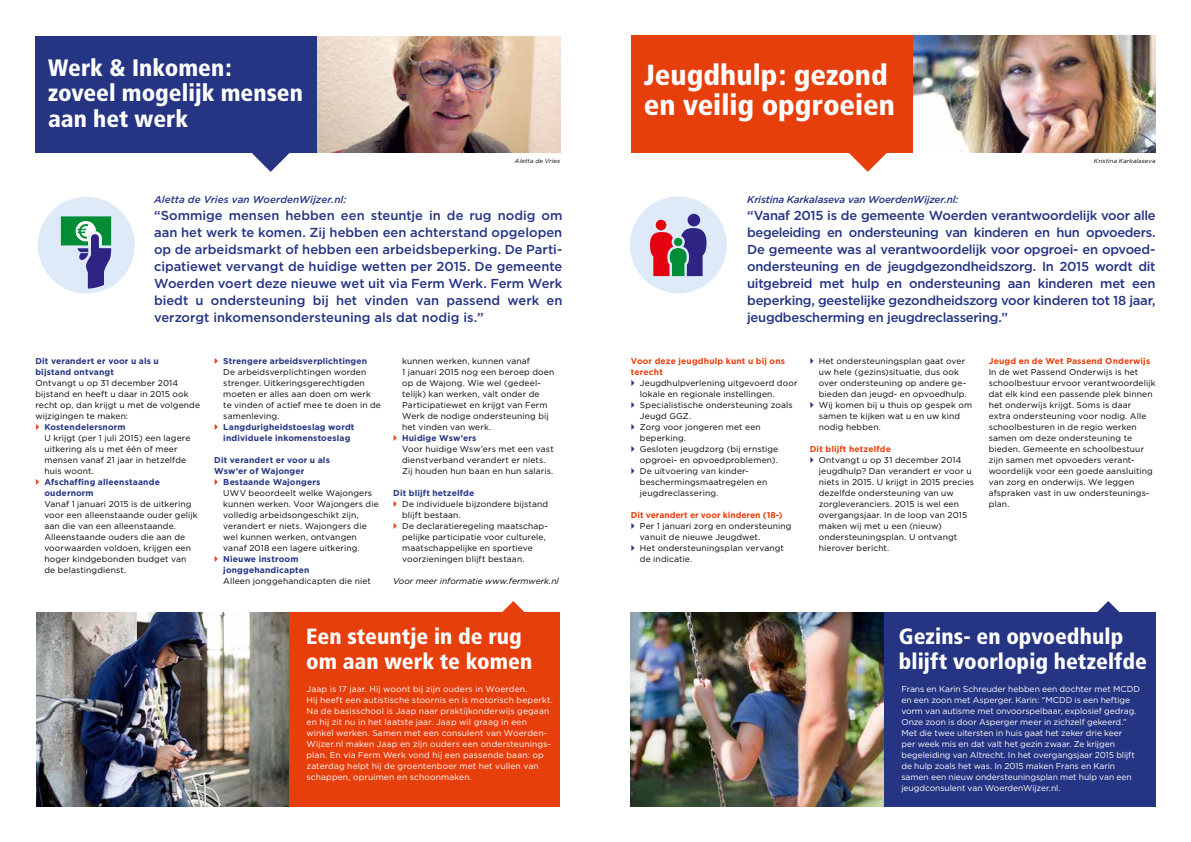
<style>
.page{position:relative;width:1191px;height:842px;background:#fff}
.page>*{position:absolute;margin:0;border:0;box-sizing:border-box;transform-origin:0 0}
.t1{font:900 condensed 29px/30px "Frutiger";color:#fff}
.t2{font:900 condensed 23.8px/25.2px "Frutiger";color:#fff}
.t3{font:900 condensed 22px/25px "Frutiger";color:#fff}
.t4{font:500 13px/17px "Gotham";letter-spacing:-.015em;color:#253483;text-align:justify}
.t5{font:italic 500 10px "Gotham";letter-spacing:-.01em;color:#253483}
.t6{font:8.5px/11px "Gotham";letter-spacing:.015em;color:#000}
.t7{font:8.5px/11px "Gotham";color:#fff}
.t8{font:700 8.5px/11px "Gotham";letter-spacing:.02em;color:#253483}
.t9{font:700 8.5px/11px "Gotham";letter-spacing:.015em;color:#e73f0c}
.t10{font:italic 8.5px "Gotham";color:#000}
.t11{font:italic 6px "Gotham";letter-spacing:.02em;color:#000}
</style>
<div class="page">
<div style="left:288px;top:612px;width:272px;height:194px;background:#e73f0c"></div>
<img style="left:36px;top:612px;width:252px;height:194px">
<div style="left:631px;top:35px;width:282px;height:118px;background:#e73f0c"></div>
<svg style="left:849px;top:153px;width:37px;height:19px"></svg>
<img style="left:913px;top:35px;width:242px;height:118px">
<div style="left:882px;top:612px;width:273px;height:194px;background:#253483"></div>
<img style="left:631px;top:612px;width:252px;height:194px">
<div style="left:630px;top:196px;width:96px;height:97px;background:#deeaf8;border-radius:50%"></div>
<div style="left:655px;top:220px;width:11px;height:10px;background:#e3000f;border-radius:50%"></div>
<div style="left:687px;top:214px;width:13px;height:12px;background:#2f2483;border-radius:50%"></div>
<svg style="left:650px;top:228px;width:56px;height:48px"></svg>
<svg style="left:1097px;top:601px;width:22px;height:11px"></svg>
<svg style="left:502px;top:601px;width:23px;height:11px"></svg>
<div style="left:35px;top:36px;width:282px;height:117px;background:#253483"></div>
<svg style="left:252px;top:153px;width:38px;height:19px"></svg>
<img style="left:317px;top:36px;width:243px;height:117px">
<div style="left:38px;top:197px;width:97px;height:97px;background:#deeaf8;border-radius:50%"></div>
<svg style="left:61px;top:216px;width:50px;height:73px"></svg>
<h2 class="t2" style="left:48px;top:55px;width:256px">Werk &amp; Inkomen: zoveel mogelijk mensen aan het werk</h2>
<p class="t11" style="left:515px;top:157px;width:47px">Aletta de Vries</p>
<p class="t5" style="left:154px;top:193px;width:194px">Aletta de Vries van WoerdenWijzer.nl:</p>
<p class="t4" style="left:154px;top:207px;width:410px">“Sommige mensen hebben een steuntje in de rug nodig om aan het werk te komen. Zij hebben een achterstand opgelopen op de arbeidsmarkt of hebben een arbeidsbeperking. De Parti&shy;cipatiewet vervangt de huidige wetten per 2015. De gemeente Woerden voert deze nieuwe wet uit via Ferm Werk. Ferm Werk biedt u ondersteuning bij het vinden van passend werk en verzorgt inkomensondersteuning als dat nodig is.”</p>
<p class="t8" style="left:35px;top:355px;width:125px">Dit verandert er voor u als u bijstand ontvangt</p>
<p class="t6" style="left:35px;top:377px;width:166px">Ontvangt u op 31 december 2014 bijstand en heeft u daar in 2015 ook recht op, dan krijgt u met de volgende wijzigingen te maken:</p>
<p class="t8" style="left:44px;top:421px;width:83px">Kostendelersnorm</p>
<p class="t6" style="left:44px;top:432px;width:147px">U krijgt (per 1 juli 2015) een lagere uitkering als u met één of meer mensen vanaf 21 jaar in hetzelfde huis woont.</p>
<p class="t8" style="left:44px;top:476px;width:117px">Afschaffing alleenstaande oudernorm</p>
<p class="t6" style="left:44px;top:498px;width:155px">Vanaf 1 januari 2015 is de uitkering voor een alleenstaande ouder gelijk aan die van een alleenstaande.<br>Alleenstaande ouders die aan de voorwaarden voldoen, krijgen een hoger kindgebonden budget van de belastingdienst.</p>
<p class="t8" style="left:223px;top:355px;width:145px">Strengere arbeidsverplichtingen</p>
<p class="t6" style="left:223px;top:366px;width:159px">De arbeidsverplichtingen worden strenger. Uitkeringsgerechtigden moeten er alles aan doen om werk te vinden of actief mee te doen in de samenleving.</p>
<p class="t8" style="left:223px;top:421px;width:133px">Langdurigheidstoeslag wordt individuele inkomenstoeslag</p>
<p class="t8" style="left:214px;top:454px;width:117px">Dit verandert er voor u als<br>Wsw’er of Wajonger</p>
<p class="t8" style="left:223px;top:476px;width:99px">Bestaande Wajongers</p>
<p class="t6" style="left:223px;top:487px;width:157px">UWV beoordeelt welke Wajongers kunnen werken. Voor Wajongers die volledig arbeidsongeschikt zijn, verandert er niets. Wajongers die wel kunnen werken, ontvangen vanaf 2018 een lagere uitkering.</p>
<p class="t8" style="left:223px;top:553px;width:88px">Nieuwe instroom jonggehandicapten</p>
<p class="t6" style="left:223px;top:575px;width:149px">Alleen jonggehandicapten die niet</p>
<p class="t6" style="left:402px;top:355px;width:154px">kunnen werken, kunnen vanaf<br>1 januari 2015 nog een beroep doen op de Wajong. Wie wel (gedeel&shy;telijk) kan werken, valt onder de<br>Participatiewet en krijgt van Ferm<br>Werk de nodige ondersteuning bij het vinden van werk.</p>
<p class="t8" style="left:402px;top:432px;width:76px">Huidige Wsw’ers</p>
<p class="t6" style="left:402px;top:443px;width:153px">Voor huidige Wsw’ers met een vast dienstverband verandert er niets.<br>Zij houden hun baan en hun salaris.</p>
<p class="t8" style="left:393px;top:487px;width:83px">Dit blijft hetzelfde</p>
<p class="t6" style="left:402px;top:498px;width:147px">De individuele bijzondere bijstand blijft bestaan.<br>De declaratieregeling maatschap&shy;pelijke participatie voor culturele, maatschappelijke en sportieve voorzieningen blijft bestaan.</p>
<p class="t10" style="left:393px;top:575px;width:167px">Voor meer informatie www.fermwerk.nl</p>
<h3 class="t3" style="left:306px;top:624px;width:228px">Een steuntje in de rug om aan werk te komen</h3>
<p class="t7" style="left:306px;top:683px;width:248px">Jaap is 17 jaar. Hij woont bij zijn ouders in Woerden.<br>Hij heeft een autistische stoornis en is motorisch beperkt.<br>Na de basisschool is Jaap naar praktijkonderwijs gegaan en hij zit nu in het laatste jaar. Jaap wil graag in een winkel werken. Samen met een consulent van Woerden-Wijzer.nl maken Jaap en zijn ouders een ondersteunings&shy;plan. En via Ferm Werk vond hij een passende baan: op zaterdag helpt hij de groentenboer met het vullen van schappen, opruimen en schoonmaken.</p>
<h1 class="t1" style="left:643px;top:60px;width:253px">Jeugdhulp: gezond en veilig opgroeien</h1>
<p class="t11" style="left:1093px;top:157px;width:63px">Kristina Karkalaseva</p>
<p class="t5" style="left:747px;top:193px;width:213px">Kristina Karkalaseva van WoerdenWijzer.nl:</p>
<p class="t4" style="left:747px;top:207px;width:410px">“Vanaf 2015 is de gemeente Woerden verantwoordelijk voor alle begeleiding en ondersteuning van kinderen en hun opvoeders.<br>De gemeente was al verantwoordelijk voor opgroei- en opvoed&shy;ondersteuning en de jeugdgezondheidszorg. In 2015 wordt dit uitgebreid met hulp en ondersteuning aan kinderen met een beperking, geestelijke gezondheidszorg voor kinderen tot 18 jaar, jeugdbescherming en jeugdreclassering.”</p>
<p class="t9" style="left:631px;top:356px;width:156px">Voor deze jeugdhulp kunt u bij ons terecht</p>
<p class="t6" style="left:640px;top:378px;width:159px">Jeugdhulpverlening uitgevoerd door lokale en regionale instellingen.<br>Specialistische ondersteuning zoals<br>Jeugd GGZ.<br>Zorg voor jongeren met een beperking.<br>Gesloten jeugdzorg (bij ernstige opgroei- en opvoedproblemen).<br>De uitvoering van kinder&shy;beschermingsmaatregelen en jeugdreclassering.</p>
<p class="t9" style="left:631px;top:510px;width:153px">Dit verandert er voor kinderen (18-)</p>
<p class="t6" style="left:640px;top:520px;width:153px">Per 1 januari zorg en ondersteuning vanuit de nieuwe Jeugdwet.<br>Het ondersteuningsplan vervangt de indicatie.</p>
<p class="t6" style="left:819px;top:355px;width:155px">Het ondersteuningsplan gaat over uw hele (gezins)situatie, dus ook over ondersteuning op andere ge&shy;bieden dan jeugd- en opvoedhulp.<br>Wij komen bij u thuis op gespek om samen te kijken wat u en uw kind nodig hebben.</p>
<p class="t9" style="left:810px;top:444px;width:83px">Dit blijft hetzelfde</p>
<p class="t6" style="left:819px;top:454px;width:157px">Ontvangt u op 31 december 2014 jeugdhulp? Dan verandert er voor u niets in 2015. U krijgt in 2015 precies dezelfde ondersteuning van uw zorgleveranciers. 2015 is wel een overgangsjaar. In de loop van 2015 maken wij met u een (nieuw) ondersteuningsplan. U ontvangt hierover bericht.</p>
<p class="t9" style="left:988px;top:356px;width:163px">Jeugd en de Wet Passend Onderwijs</p>
<p class="t6" style="left:988px;top:366px;width:168px">In de wet Passend Onderwijs is het schoolbestuur ervoor verantwoordelijk dat elk kind een passende plek binnen het onderwijs krijgt. Soms is daar<br>extra ondersteuning voor nodig. Alle schoolbesturen in de regio werken samen om deze ondersteuning te bieden. Gemeente en schoolbestuur zijn samen met opvoeders verant&shy;woordelijk voor een goede aansluiting van zorg en onderwijs. We leggen afspraken vast in uw ondersteunings&shy;plan.</p>
<h3 class="t3" style="left:899px;top:624px;width:249px">Gezins- en opvoedhulp blijft voorlopig hetzelfde</h3>
<p class="t7" style="left:901px;top:683px;width:240px">Frans en Karin Schreuder hebben een dochter met MCDD en een zoon met Asperger. Karin: “MCDD is een heftige vorm van autisme met onvoorspelbaar, explosief gedrag.<br>Onze zoon is door Asperger meer in zichzelf gekeerd.” Met die twee uitersten in huis gaat het zeker drie keer<br>per week mis en dat valt het gezin zwaar. Ze krijgen begeleiding van Altrecht. In het overgangsjaar 2015 blijft de hulp zoals het was. In 2015 maken Frans en Karin samen een nieuw ondersteuningsplan met hulp van een jeugdconsulent van WoerdenWijzer.nl.</p>
</div>
